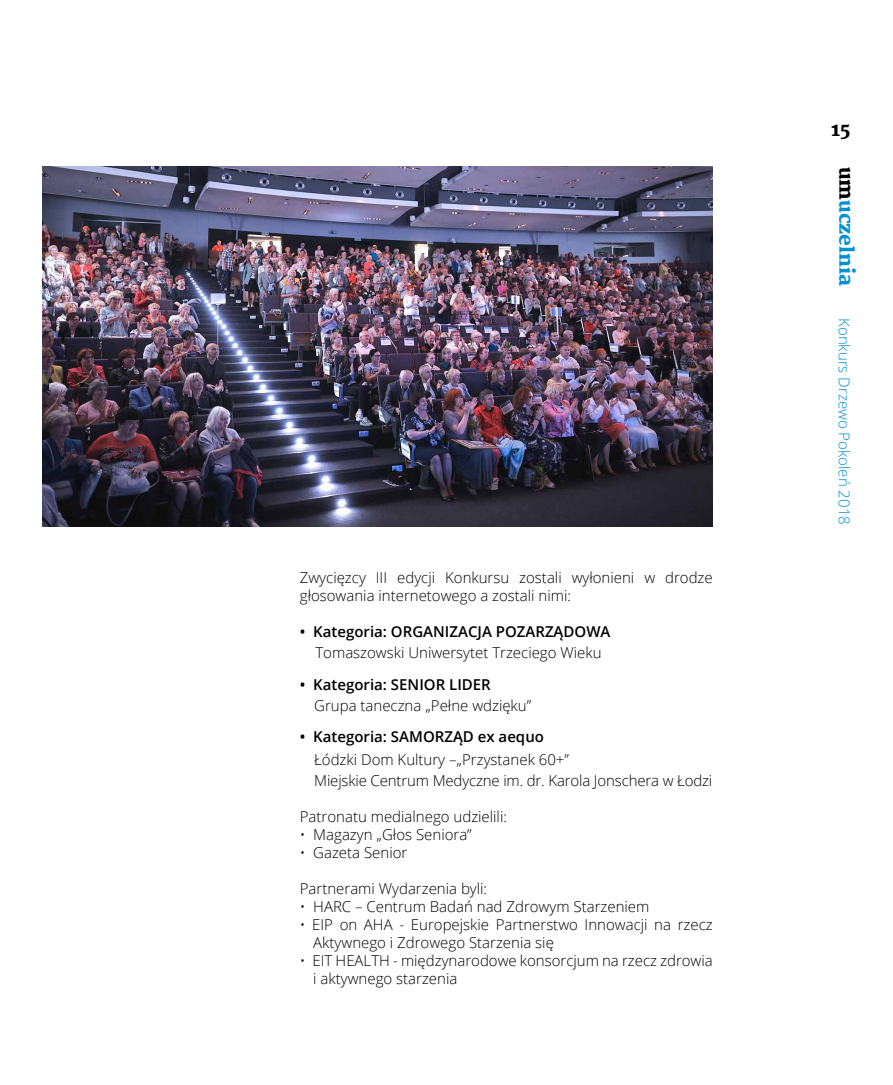
<style>
.page{position:relative;width:893px;height:1085px;background:#fff}
.page>*{position:absolute;margin:0;border:0;box-sizing:border-box;transform-origin:0 0}
.t1{font:800 19.5px "Merriweather";color:#0091d5}
.t2{font:800 18.45px "Merriweather";color:#000}
.t3{font:300 15px/18px "Open Sans";color:#000}
.t4{font:600 15px "Open Sans";color:#000}
.t5{font:300 15px "Open Sans";color:#0091d5}
.s1{color:#000}
</style>
<div class="page">
<img style="left:43px;top:166px;width:670px;height:360px">
<p class="t3" style="left:300px;top:568px;width:414px">Zwycięzcy III edycji Konkursu zostali wyłonieni w drodze głosowania internetowego a zostali nimi:</p>
<p class="t4" style="left:300px;top:621px;width:312px">• Kategoria: ORGANIZACJA POZARZĄDOWA</p>
<p class="t3" style="left:315px;top:643px;width:288px">Tomaszowski Uniwersytet Trzeciego Wieku</p>
<p class="t4" style="left:300px;top:673px;width:193px">• Kategoria: SENIOR LIDER</p>
<p class="t3" style="left:314px;top:695px;width:219px">Grupa taneczna „Pełne wdzięku”</p>
<p class="t4" style="left:300px;top:726px;width:246px">• Kategoria: SAMORZĄD ex aequo</p>
<p class="t3" style="left:314px;top:748px;width:400px;line-height:21px">Łódzki Dom Kultury –„Przystanek 60+”<br>Miejskie Centrum Medyczne im. dr. Karola Jonschera w Łodzi</p>
<p class="t3" style="left:300px;top:806px;width:209px">Patronatu medialnego udzielili:</p>
<p class="t3" style="left:300px;top:824px;width:173px">• Magazyn „Głos Seniora”</p>
<p class="t3" style="left:300px;top:842px;width:109px">• Gazeta Senior</p>
<p class="t3" style="left:300px;top:878px;width:189px">Partnerami Wydarzenia byli:</p>
<p class="t3" style="left:300px;top:896px;width:351px">• HARC – Centrum Badań nad Zdrowym Starzeniem</p>
<p class="t3" style="left:313px;top:914px;width:401px;text-indent:-13px">• EIP on AHA - Europejskie Partnerstwo Innowacji na rzecz<br>Aktywnego i Zdrowego Starzenia się</p>
<p class="t3" style="left:313px;top:950px;width:401px;text-indent:-13px">• EIT HEALTH - międzynarodowe konsorcjum na rzecz zdrowia i aktywnego starzenia</p>
<p class="t2" style="left:831px;top:119px;width:21px">15</p>
<h1 class="t1" style="left:858px;top:166px;width:121px;rotate:90deg"><span class="s1">um</span>uczelnia</h1>
<p class="t5" style="left:855px;top:318px;width:208px;rotate:90deg">Konkurs Drzewo Pokoleń 2018</p>
</div>
